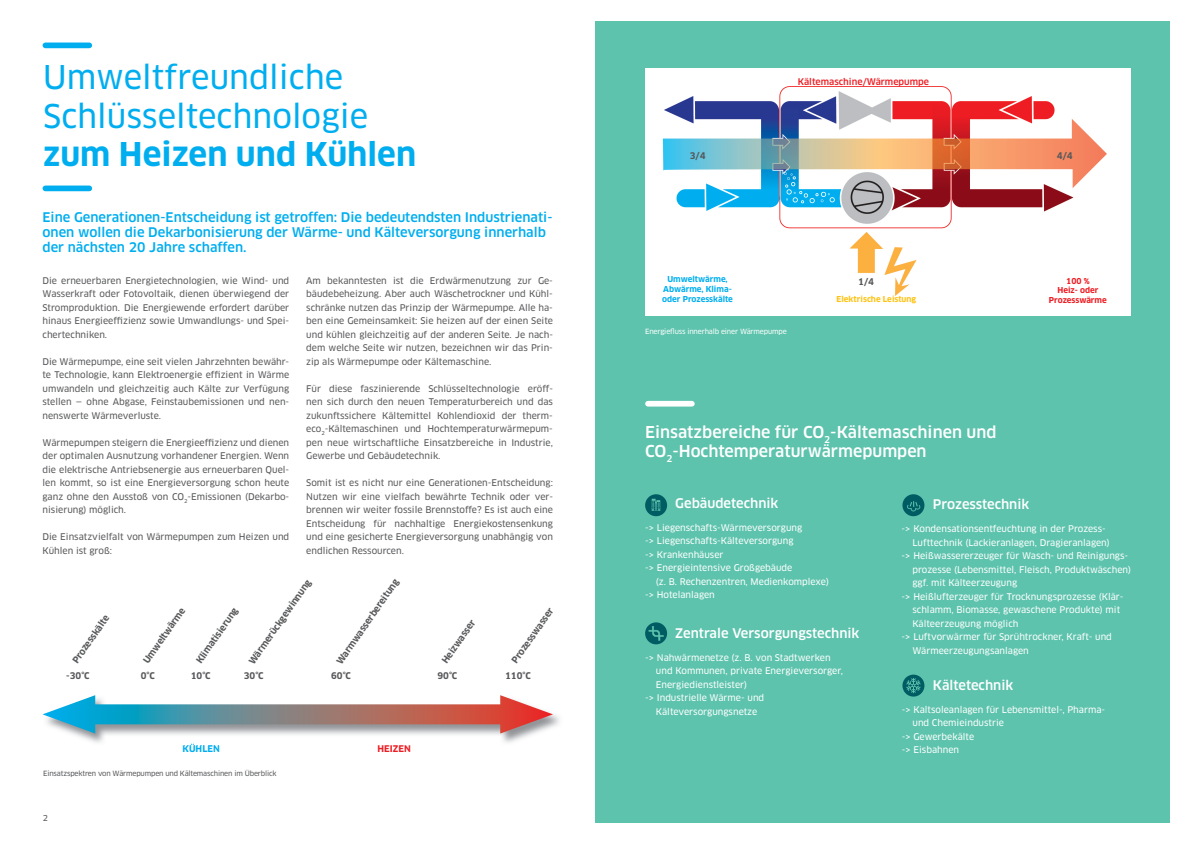
<style>
.page{position:relative;width:1191px;height:842px;background:#fff}
.page>*{position:absolute;margin:0;border:0;box-sizing:border-box;transform-origin:0 0}
.t1{font:32px/38.4px "Clan Pro News";color:#00aeef}
.t2{font:700 32px "Clan Pro";color:#00aeef}
.t3{font:500 16px/19px "Clan Pro";color:#fff}
.t4{font:500 13px/15px "Clan Pro";color:#00aeef}
.t5{font:500 13px "Clan Pro";color:#fff}
.t6{font:9px/13.5px "Clan Pro News";color:#57585a;text-align:justify}
.t7{font:9px/13.5px "Clan Pro News";color:#fff}
.t8{font:700 9px "Clan Pro";color:#57585a}
.t9{font:500 9px "Clan Pro";color:#ee1d23}
.t10{font:700 9px "Clan Pro";color:#00aeef}
.t11{font:700 9px "Clan Pro";color:#ee1d23}
.t12{font:700 8px/10px "Clan Pro";color:#00aeef;text-align:center}
.t13{font:700 8px/9.6px "Clan Pro";color:#ee1d23;text-align:center}
.t14{font:700 8px "Clan Pro";color:#fec210}
.t15{font:8px "Clan Pro News";color:#57585a}
.t16{font:7px "Clan Pro News";letter-spacing:-.02em;color:#57585a}
.t17{font:7px "Clan Pro News";letter-spacing:-.02em;color:#fff}
</style>
<div class="page">
<div style="left:595px;top:21px;width:574px;height:802px;background:#5dc3ad"></div>
<div style="left:45px;top:43px;width:44px;height:5px;background:#00aeef"></div>
<div style="left:45px;top:186px;width:44px;height:5px;background:#00aeef"></div>
<div style="left:648px;top:401px;width:44px;height:6px;background:#fff"></div>
<div style="left:645px;top:69px;width:485px;height:247px;background:#fff"></div>
<img style="left:662px;top:86px;width:444px;height:210px">
<img style="left:70px;top:695px;width:490px;height:49px">
<svg style="left:95px;top:704px;width:405px;height:20px;background:#807f81"></svg>
<svg style="left:43px;top:695px;width:52px;height:38px"></svg>
<svg style="left:500px;top:695px;width:53px;height:38px"></svg>
<svg style="left:902px;top:675px;width:22px;height:22px"></svg>
<svg style="left:906px;top:678px;width:14px;height:15px"></svg>
<div style="left:902px;top:494px;width:22px;height:22px;background:#005c63;border-radius:50%"></div>
<div style="left:645px;top:622px;width:22px;height:22px;background:#005c63;border-radius:50%"></div>
<div style="left:645px;top:494px;width:22px;height:22px;background:#005c63;border-radius:50%"></div>
<svg style="left:907px;top:501px;width:13px;height:10px"></svg>
<svg style="left:648px;top:626px;width:15px;height:15px"></svg>
<svg style="left:651px;top:499px;width:9px;height:12px"></svg>
<h1 class="t1" style="left:43px;top:59px;width:326px">Umweltfreundliche<br>Schlüsseltechnologie</h1>
<h1 class="t2" style="left:43px;top:136px;width:374px">zum Heizen und Kühlen</h1>
<h3 class="t4" style="left:43px;top:210px;width:511px">Eine Generationen-Entscheidung ist getroffen: Die bedeutendsten Industrienati&shy;onen wollen die Dekarbonisierung der Wärme- und Kälteversorgung innerhalb der nächsten 20 Jahre schaffen.</h3>
<p class="t6" style="left:43px;top:274px;width:248px">Die erneuerbaren Energietechnologien, wie Wind- und Wasserkraft oder Fotovoltaik, dienen überwiegend der Stromproduktion. Die Energiewende erfordert darüber hinaus Energieeffizienz sowie Umwandlungs- und Spei&shy;chertechniken.</p>
<p class="t6" style="left:43px;top:355px;width:248px">Die Wärmepumpe, eine seit vielen Jahrzehnten bewähr&shy;te Technologie, kann Elektroenergie effizient in Wärme umwandeln und gleichzeitig auch Kälte zur Verfügung stellen — ohne Abgase, Feinstaubemissionen und nen&shy;nenswerte Wärmeverluste.</p>
<p class="t6" style="left:43px;top:436px;width:248px">Wärmepumpen steigern die Energieeffizienz und dienen der optimalen Ausnutzung vorhandener Energien. Wenn die elektrische Antriebsenergie aus erneuerbaren Quel&shy;len kommt, so ist eine Energieversorgung schon heute ganz ohne den Ausstoß von CO<sub>2</sub>-Emissionen (Dekarbo&shy;nisierung) möglich.</p>
<p class="t6" style="left:43px;top:530px;width:248px">Die Einsatzvielfalt von Wärmepumpen zum Heizen und<br>Kühlen ist groß:</p>
<p class="t6" style="left:306px;top:274px;width:248px">Am bekanntesten ist die Erdwärmenutzung zur Ge&shy;bäudebeheizung. Aber auch Wäschetrockner und Kühl&shy;schränke nutzen das Prinzip der Wärmepumpe. Alle ha&shy;ben eine Gemeinsamkeit: Sie heizen auf der einen Seite und kühlen gleichzeitig auf der anderen Seite. Je nach&shy;dem welche Seite wir nutzen, bezeichnen wir das Prin&shy;zip als Wärmepumpe oder Kältemaschine.</p>
<p class="t6" style="left:306px;top:382px;width:248px">Für diese faszinierende Schlüsseltechnologie eröff&shy;nen sich durch den neuen Temperaturbereich und das zukunftssichere Kältemittel Kohlendioxid der therm&shy;eco<sub>2</sub>-Kältemaschinen und Hochtemperaturwärmepum&shy;pen neue wirtschaftliche Einsatzbereiche in Industrie, Gewerbe und Gebäudetechnik.</p>
<p class="t6" style="left:306px;top:476px;width:248px">Somit ist es nicht nur eine Generationen-Entscheidung:<br>Nutzen wir eine vielfach bewährte Technik oder ver&shy;brennen wir weiter fossile Brennstoffe? Es ist auch eine Entscheidung für nachhaltige Energiekostensenkung und eine gesicherte Energieversorgung unabhängig von endlichen Ressourcen.</p>
<p class="t8" style="left:70px;top:659px;width:58px;rotate:-55deg">Prozesskälte</p>
<p class="t8" style="left:141px;top:659px;width:67px;rotate:-55deg">Umweltwärme</p>
<p class="t8" style="left:194px;top:659px;width:67px;rotate:-55deg">Klimatisierung</p>
<p class="t8" style="left:247px;top:660px;width:102px;rotate:-55deg">Wärmerückgewinnung</p>
<p class="t8" style="left:334px;top:660px;width:103px;rotate:-55deg">Warmwasserbereitung</p>
<p class="t8" style="left:440px;top:659px;width:52px;rotate:-55deg">Heizwasser</p>
<p class="t8" style="left:509px;top:659px;width:67px;rotate:-55deg">Prozesswasser</p>
<p class="t8" style="left:66px;top:670px;width:25px">-30°C</p>
<p class="t8" style="left:141px;top:670px;width:16px">0°C</p>
<p class="t8" style="left:191px;top:670px;width:21px">10°C</p>
<p class="t8" style="left:244px;top:670px;width:21px">30°C</p>
<p class="t8" style="left:331px;top:670px;width:21px">60°C</p>
<p class="t8" style="left:437px;top:670px;width:21px">90°C</p>
<p class="t8" style="left:505px;top:670px;width:27px">110°C</p>
<p class="t10" style="left:183px;top:743px;width:39px">KÜHLEN</p>
<p class="t16" style="left:43px;top:770px;width:235px">Einsatzspektren von Wärmepumpen und Kältemaschinen im Überblick</p>
<p class="t15" style="left:43px;top:813px;width:7px">2</p>
<p class="t11" style="left:377px;top:743px;width:35px">HEIZEN</p>
<p class="t9" style="left:798px;top:76px;width:133px">Kältemaschine/Wärmepumpe</p>
<p class="t8" style="left:690px;top:150px;width:17px">3/4</p>
<p class="t8" style="left:1057px;top:150px;width:17px">4/4</p>
<p class="t12" style="left:662px;top:274px;width:72px">Umweltwärme,<br>Abwärme, Klima&shy;oder Prozesskälte</p>
<p class="t17" style="left:645px;top:327px;width:143px">Energiefluss innerhalb einer Wärmepumpe</p>
<p class="t8" style="left:858px;top:276px;width:17px">1/4</p>
<p class="t14" style="left:836px;top:294px;width:81px">Elektrische Leistung</p>
<p class="t13" style="left:1049px;top:276px;width:59px">100 %<br>Heiz- oder<br>Prozesswärme</p>
<h2 class="t3" style="left:645px;top:423px;width:353px">Einsatzbereiche für CO<sub>2</sub>-Kältemaschinen und<br>CO<sub>2</sub>-Hochtemperaturwärmepumpen</h2>
<h3 class="t5" style="left:675px;top:495px;width:105px">Gebäudetechnik</h3>
<p class="t7" style="left:645px;top:521px;width:159px">-&gt; Liegenschafts-Wärmeversorgung -&gt; Liegenschafts-Kälteversorgung -&gt; Krankenhäuser<br>-&gt; Energieintensive Großgebäude</p>
<p class="t7" style="left:645px;top:575px;width:185px;text-indent:11px">(z. B. Rechenzentren, Medienkomplexe) -&gt; Hotelanlagen</p>
<h3 class="t5" style="left:675px;top:625px;width:186px">Zentrale Versorgungstechnik</h3>
<p class="t7" style="left:645px;top:651px;width:187px">-&gt; Nahwärmenetze (z. B. von Stadtwerken</p>
<p class="t7" style="left:656px;top:664px;width:188px">und Kommunen, private Energieversorger,</p>
<p class="t7" style="left:656px;top:678px;width:93px">Energiedienstleister)</p>
<p class="t7" style="left:645px;top:691px;width:121px">-&gt; Industrielle Wärme- und</p>
<p class="t7" style="left:656px;top:705px;width:103px">Kälteversorgungsnetze</p>
<h3 class="t5" style="left:933px;top:497px;width:98px">Prozesstechnik</h3>
<p class="t7" style="left:901px;top:522px;width:206px">-&gt; Kondensationsentfeuchtung in der Prozess-</p>
<p class="t7" style="left:912px;top:536px;width:199px">Lufttechnik (Lackieranlagen, Dragieranlagen)</p>
<p class="t7" style="left:901px;top:549px;width:228px">-&gt; Heißwassererzeuger für Wasch- und Reinigungs-</p>
<p class="t7" style="left:912px;top:563px;width:220px">prozesse (Lebensmittel, Fleisch, Produktwäschen)</p>
<p class="t7" style="left:912px;top:576px;width:106px">ggf. mit Kälteerzeugung</p>
<p class="t7" style="left:901px;top:590px;width:223px">-&gt; Heißlufterzeuger für Trocknungsprozesse (Klär-</p>
<p class="t7" style="left:912px;top:603px;width:209px">schlamm, Biomasse, gewaschene Produkte) mit</p>
<p class="t7" style="left:912px;top:617px;width:108px">Kälteerzeugung möglich</p>
<p class="t7" style="left:901px;top:630px;width:212px">-&gt; Luftvorwärmer für Sprühtrockner, Kraft- und</p>
<p class="t7" style="left:912px;top:644px;width:118px">Wärmeerzeugungsanlagen</p>
<h3 class="t5" style="left:933px;top:677px;width:82px">Kältetechnik</h3>
<p class="t7" style="left:901px;top:703px;width:205px">-&gt; Kaltsoleanlagen für Lebensmittel-, Pharma-</p>
<p class="t7" style="left:912px;top:716px;width:93px">und Chemieindustrie</p>
<p class="t7" style="left:901px;top:730px;width:74px">-&gt; Gewerbekälte</p>
<p class="t7" style="left:901px;top:743px;width:59px">-&gt; Eisbahnen</p>
</div>
